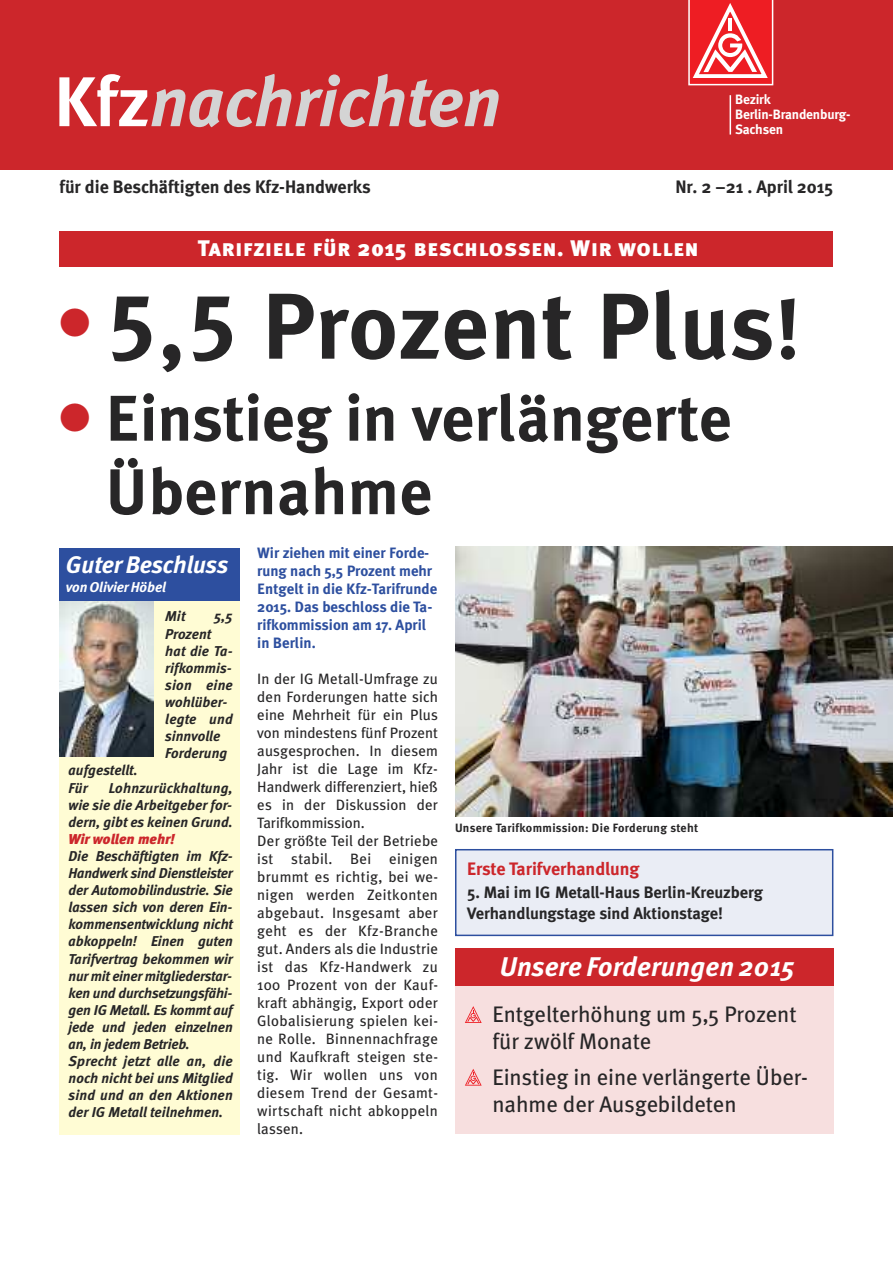
<style>
.page{position:relative;width:893px;height:1263px;background:#fff}
.page>*{position:absolute;margin:0;border:0;box-sizing:border-box;transform-origin:0 0}
.t1{font:700 93.45px "Meta Plus";letter-spacing:.01em;color:#272627}
.t2{font:italic 70.2px "Meta Bold LF";color:#d4d4d4}
.t3{font:700 64.5px/73.5px "Meta Plus";color:#272627}
.t4{font:italic 700 27px "Meta";letter-spacing:.005em;color:#fff}
.t5{font:italic 700 24px "Meta";color:#fff}
.t6{font:22.5px/27px "Meta";color:#272627}
.t7{font:22.5px "Meta Black Caps";letter-spacing:.04em;color:#fff}
.t8{font:700 18px "Meta";color:#272627}
.t9{font:700 18px "Meta";color:#cc262b}
.t10{font:700 16.5px/20.7px "Meta";color:#272627}
.t11{font:15px/18px "Meta Plus";letter-spacing:.015em;color:#272627}
.t12{font:700 15px/18px "Meta Plus";color:#2d4f9f}
.t13{font:italic 700 14.25px/17.1px "Meta";color:#272627}
.t14{font:italic 700 14.25px "Meta";letter-spacing:-.005em;color:#fff}
.t15{font:italic 900 14.25px "Meta";color:#cc262b}
.t16{font:700 13.5px/15px "Meta";letter-spacing:-.01em;color:#fff}
.t17{font:12px "Meta Bold LF";letter-spacing:.025em;color:#272627}
.s1{font-style:normal;color:#fff}
.s2{font-family:"Meta Bold LF";font-weight:400}
.s3{font-size:84.9px}
.s4{color:#cc262b}
</style>
<div class="page">
<div style="left:0;top:0;width:893px;height:170px;background:#cc262b"></div>
<svg style="left:688px;top:0;width:85px;height:85px;background:#f2575b"></svg>
<hr style="left:730px;top:95px;width:1px;height:40px;background:#fff">
<div style="left:60px;top:232px;width:773px;height:35px;background:#cc262b"></div>
<div style="left:60px;top:598px;width:180px;height:537px;background:#fffcd4"></div>
<img style="left:60px;top:600px;width:93px;height:157px">
<img style="left:455px;top:546px;width:438px;height:270px">
<div style="left:60px;top:548px;width:180px;height:52px;background:#2d4f9f"></div>
<div style="left:455px;top:948px;width:378px;height:40px;background:#cc262b"></div>
<div style="left:455px;top:986px;width:378px;height:148px;background:#f7dfdf"></div>
<svg style="left:465px;top:1006px;width:17px;height:17px"></svg>
<svg style="left:465px;top:1069px;width:17px;height:16px"></svg>
<div style="left:456px;top:850px;width:376px;height:85px;background:#eaedf5"></div>
<div style="left:455px;top:849px;width:378px;height:87px;border:2px solid #2d4f9f"></div>
<h2 class="t2" style="left:54px;top:77px;width:448px"><span class="s1">Kfz</span>nachrichten</h2>
<p class="t16" style="left:735px;top:93px;width:117px">Bezirk<br>Berlin-Brandenburg-<br>Sachsen</p>
<p class="t8" style="left:60px;top:181px;width:313px">für die Beschäftigten des Kfz-Handwerks</p>
<p class="t8" style="left:675px;top:181px;width:160px">Nr. 2 –21 . April 2015</p>
<h3 class="t7" style="left:198px;top:241px;width:502px">Tarifziele für 2015 beschlossen. Wir wollen</h3>
<h1 class="t1" style="left:60px;top:272px;width:743px"><sup>●</sup> <span class="s2">5,5</span> Prozent Plus<span class="s3">!</span></h1>
<h3 class="t3" style="left:105px;top:382px;width:628px;text-indent:-46px"><span class="s4">●</span> Einstieg in verlängerte<br>Übernahme</h3>
<h3 class="t5" style="left:66px;top:556px;width:164px">GuterBeschluss</h3>
<p class="t14" style="left:66px;top:582px;width:102px">vonOlivierHöbel</p>
<p class="t13" style="left:165px;top:609px;width:22px">Mit</p>
<p class="t13" style="left:214px;top:609px;width:20px">5,5</p>
<p class="t13" style="left:165px;top:626px;width:69px">Prozent hat die Ta&shy;rifkommis&shy;sion eine wohlüber&shy;legte und sinnvolle<br>Forderung</p>
<p class="t13" style="left:69px;top:763px;width:71px">aufgestellt.<br>Für</p>
<p class="t13" style="left:69px;top:780px;width:166px;text-align:justify;text-indent:40px">Lohnzurückhaltung, wie sie die Arbeitgeber for&shy;dern, gibt es keinen Grund.</p>
<p class="t15" style="left:69px;top:834px;width:108px">Wir wollen mehr!</p>
<p class="t13" style="left:69px;top:849px;width:166px">Die Beschäftigten im Kfz-<br>Handwerk sind Dienstleister der Automobilindustrie. Sie lassen sich von deren Ein&shy;kommensentwicklung nicht abkoppeln! Einen guten<br>Tarifvertrag bekommen wir nur mit einer mitgliederstar&shy;ken und durchsetzungsfähi&shy;gen IG Metall. Es kommt auf jede und jeden einzelnen an, in jedem Betrieb.<br>Sprecht jetzt alle an, die noch nicht bei uns Mitglied sind und an den Aktionen der IG Metall teilnehmen.</p>
<p class="t12" style="left:257px;top:544px;width:182px">Wir ziehen mit einer Forde&shy;rung nach 5,5 Prozent mehr<br>Entgelt in die Kfz-Tarifrunde<br>2015. Das beschloss die Ta&shy;rifkommission am 17. April in Berlin.</p>
<p class="t11" style="left:257px;top:670px;width:182px">In der IG Metall-Umfrage zu den Forderungen hatte sich eine Mehrheit für ein Plus von mindestens fünf Prozent ausgesprochen. In diesem<br>Jahr ist die Lage im Kfz-<br>Handwerk differenziert, hieß es in der Diskussion der<br>Tarifkommission.<br>Der größte Teil der Betriebe ist stabil. Bei einigen brummt es richtig, bei we&shy;nigen werden Zeitkonten abgebaut. Insgesamt aber geht es der Kfz-Branche gut. Anders als die Industrie ist das Kfz-Handwerk zu<br>100 Prozent von der Kauf&shy;kraft abhängig, Export oder<br>Globalisierung spielen kei&shy;ne Rolle. Binnennachfrage und Kaufkraft steigen ste&shy;tig. Wir wollen uns von diesem Trend der Gesamt&shy;wirtschaft nicht abkoppeln lassen.</p>
<p class="t17" style="left:455px;top:824px;width:245px">Unsere Tarifkommission: Die Forderung steht</p>
<p class="t9" style="left:467px;top:863px;width:174px">Erste Tarifverhandlung</p>
<p class="t10" style="left:467px;top:884px;width:297px">5. Mai im IG Metall-Haus Berlin-Kreuzberg<br>Verhandlungstage sind Aktionstage!</p>
<h3 class="t4" style="left:500px;top:957px;width:297px">Unsere Forderungen 2015</h3>
<h3 class="t6" style="left:492px;top:1003px;width:306px">Entgelterhöhung um 5,5 Prozent für zwölf Monate</h3>
<h3 class="t6" style="left:492px;top:1065px;width:317px">Einstieg in eine verlängerte Über&shy;nahme der Ausgebildeten</h3>
</div>
